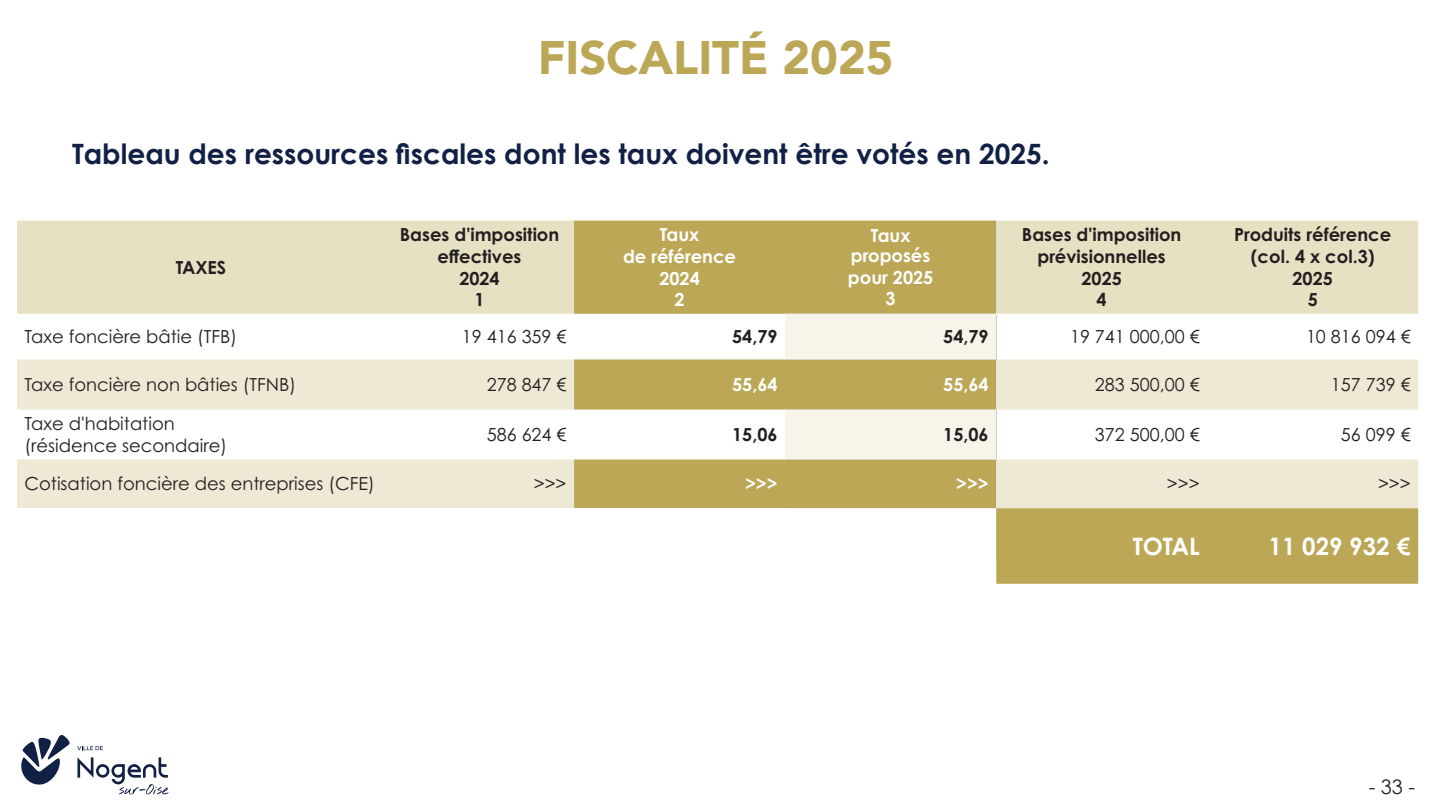
<style>
.page{position:relative;width:1440px;height:811px;background:#fff}
.page>*{position:absolute;margin:0;border:0;box-sizing:border-box;transform-origin:0 0}
.t1{font:900 46.8px "Avenir";color:#bba756}
.t2{font:700 28px "Century Gothic";color:#112045}
.t3{font:700 24px "Century Gothic Pro";color:#fff}
.t4{font:20px "Century Gothic";color:#231f20}
.t5{font:18px "Century Gothic Pro";color:#231f20}
.t6{font:700 18px "Century Gothic Pro";color:#231f20}
.t7{font:700 18px/21.6px "Century Gothic Pro";color:#fff}
</style>
<div class="page">
<svg style="left:77px;top:757px;width:92px;height:37px"></svg>
<svg style="left:77px;top:746px;width:26px;height:3px"></svg>
<svg style="left:21px;top:735px;width:49px;height:50px"></svg>
<div style="left:17px;top:220px;width:557px;height:93px;background:#e7e1c3"></div>
<svg style="left:574px;top:220px;width:844px;height:363px;fill:#bba756"></svg>
<div style="left:785px;top:313px;width:211px;height:46px;background:#f7f4ea"></div>
<svg style="left:17px;top:359px;width:1401px;height:149px;fill:#eee9d4"></svg>
<svg style="left:574px;top:508px;width:422px;height:75px"></svg>
<p class="t1" style="left:538px;top:17px;width:357px">FISCALITÉ 2025</p>
<p class="t2" style="left:72px;top:133px;width:979px">Tableau des ressources fiscales dont les taux doivent être votés en 2025.</p>
<p class="t6" style="left:176px;top:256px;width:52px">TAXES</p>
<p class="t6" style="left:400px;top:223px;width:161px">Bases d'imposition</p>
<p class="t6" style="left:438px;top:245px;width:85px">effectives</p>
<p class="t6" style="left:459px;top:267px;width:42px">2024</p>
<p class="t6" style="left:475px;top:288px;width:12px">1</p>
<p class="t7" style="left:660px;top:224px;width:41px">Taux</p>
<p class="t7" style="left:623px;top:245px;width:115px">de référence</p>
<p class="t7" style="left:659px;top:267px;width:42px">2024</p>
<p class="t7" style="left:675px;top:288px;width:12px">2</p>
<p class="t7" style="left:871px;top:224px;width:41px">Taux</p>
<p class="t7" style="left:848px;top:244px;width:87px">proposés pour 2025</p>
<p class="t7" style="left:886px;top:288px;width:12px">3</p>
<p class="t6" style="left:1022px;top:223px;width:161px">Bases d'imposition</p>
<p class="t6" style="left:1037px;top:245px;width:130px">prévisionnelles</p>
<p class="t6" style="left:1082px;top:267px;width:42px">2025</p>
<p class="t6" style="left:1097px;top:288px;width:12px">4</p>
<p class="t6" style="left:1234px;top:223px;width:159px">Produits référence</p>
<p class="t6" style="left:1251px;top:245px;width:125px">(col. 4 x col.3)</p>
<p class="t6" style="left:1293px;top:267px;width:42px">2025</p>
<p class="t6" style="left:1308px;top:288px;width:12px">5</p>
<p class="t5" style="left:25px;top:325px;width:214px">Taxe foncière bâtie (TFB)</p>
<p class="t5" style="left:462px;top:325px;width:106px">19 416 359 €</p>
<p class="t6" style="left:732px;top:325px;width:47px">54,79</p>
<p class="t6" style="left:943px;top:325px;width:47px">54,79</p>
<p class="t5" style="left:1070px;top:325px;width:131px">19 741 000,00 €</p>
<p class="t5" style="left:1306px;top:325px;width:106px">10 816 094 €</p>
<p class="t5" style="left:25px;top:373px;width:273px">Taxe foncière non bâties (TFNB)</p>
<p class="t5" style="left:487px;top:373px;width:81px">278 847 €</p>
<p class="t7" style="left:732px;top:373px;width:47px">55,64</p>
<p class="t7" style="left:943px;top:373px;width:47px">55,64</p>
<p class="t5" style="left:1095px;top:373px;width:106px">283 500,00 €</p>
<p class="t5" style="left:1331px;top:373px;width:81px">157 739 €</p>
<p class="t5" style="left:25px;top:412px;width:152px">Taxe d'habitation</p>
<p class="t5" style="left:25px;top:434px;width:204px">(résidence secondaire)</p>
<p class="t5" style="left:487px;top:423px;width:81px">586 624 €</p>
<p class="t6" style="left:732px;top:423px;width:47px">15,06</p>
<p class="t6" style="left:943px;top:423px;width:47px">15,06</p>
<p class="t5" style="left:1095px;top:423px;width:106px">372 500,00 €</p>
<p class="t5" style="left:1341px;top:423px;width:71px">56 099 €</p>
<p class="t5" style="left:25px;top:472px;width:352px">Cotisation foncière des entreprises (CFE)</p>
<p class="t5" style="left:534px;top:472px;width:34px">&gt;&gt;&gt;</p>
<p class="t7" style="left:745px;top:472px;width:34px">&gt;&gt;&gt;</p>
<p class="t7" style="left:956px;top:472px;width:34px">&gt;&gt;&gt;</p>
<p class="t5" style="left:1167px;top:472px;width:34px">&gt;&gt;&gt;</p>
<p class="t5" style="left:1378px;top:472px;width:34px">&gt;&gt;&gt;</p>
<p class="t3" style="left:1133px;top:531px;width:68px">TOTAL</p>
<p class="t3" style="left:1269px;top:531px;width:144px">11 029 932 €</p>
<p class="t4" style="left:1369px;top:772px;width:48px">- 33 -</p>
</div>
